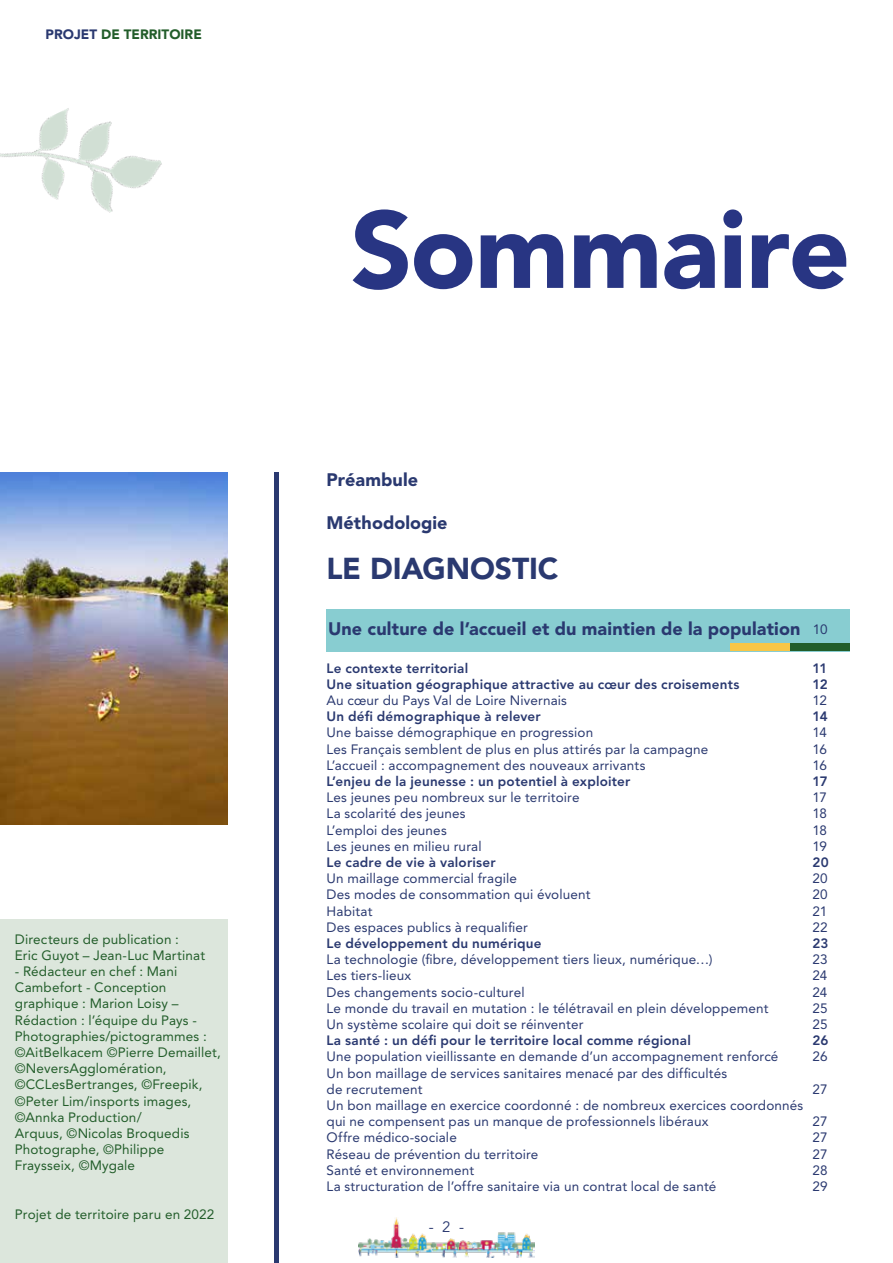
<style>
.page{position:relative;width:893px;height:1263px;background:#fff}
.page>*{position:absolute;margin:0;border:0;box-sizing:border-box;transform-origin:0 0}
.t1{font:900 108px "Avenir LT Std";letter-spacing:-.01em;color:#283583}
.t2{font:900 30px "Avenir LT Std";letter-spacing:-.005em;color:#2a3970}
.t3{font:900 18px "Avenir LT Std";letter-spacing:.005em;color:#2a3970}
.t4{font:15px "Avenir LT Std";color:#2a3970}
.t5{font:13.5px/16.2px "Avenir LT Std";letter-spacing:.01em;color:#2a3970}
.t6{font:13.5px/16.2px "Avenir LT Std";letter-spacing:.01em;color:#225d2a}
.t7{font:800 13.5px "Avenir LT Std";letter-spacing:.015em;color:#2a3970}
.t8{font:900 13.5px "Avenir LT Std";color:#225d2a}
.s1{color:#2a3970}
</style>
<div class="page">
<img style="left:359px;top:1218px;width:175px;height:39px">
<div style="left:274px;top:472px;width:5px;height:791px;background:#2a3970"></div>
<img style="left:0;top:472px;width:227px;height:353px">
<div style="left:327px;top:609px;width:523px;height:43px;background:#88cdd1"></div>
<div style="left:730px;top:644px;width:60px;height:7px;background:#f8c647"></div>
<div style="left:790px;top:644px;width:60px;height:7px;background:#225d2a"></div>
<img style="left:0;top:108px;width:162px;height:105px">
<div style="left:0;top:919px;width:227px;height:344px;background:#dce6dc"></div>
<p class="t8" style="left:46px;top:26px;width:158px"><span class="s1">PROJET</span> DE TERRITOIRE</p>
<p class="t6" style="left:15px;top:931px;width:192px">Directeurs de publication :<br>Eric Guyot – Jean-Luc Martinat</p>
<p class="t6" style="left:15px;top:963px;width:207px">- Rédacteur en chef : Mani<br>Cambefort - Conception graphique : Marion Loisy –<br>Rédaction : l’équipe du Pays -<br>Photographies/pictogrammes : ©AitBelkacem ©Pierre Demaillet, ©NeversAgglomération, ©CCLesBertranges, ©Freepik, ©Peter Lim/insports images, ©Annka Production/<br>Arquus, ©Nicolas Broquedis<br>Photographe, ©Philippe<br>Fraysseix, ©Mygale</p>
<p class="t6" style="left:15px;top:1206px;width:201px">Projet de territoire paru en 2022</p>
<h1 class="t1" style="left:351px;top:185px;width:501px">Sommaire</h1>
<h3 class="t3" style="left:327px;top:468px;width:93px">Préambule</h3>
<h3 class="t3" style="left:327px;top:512px;width:123px">Méthodologie</h3>
<h2 class="t2" style="left:327px;top:551px;width:233px">LE DIAGNOSTIC</h2>
<h3 class="t3" style="left:328px;top:618px;width:474px">Une culture de l’accueil et du maintien de la population</h3>
<p class="t5" style="left:813px;top:622px;width:16px">10</p>
<p class="t7" style="left:327px;top:660px;width:143px">Le contexte territorial</p>
<p class="t7" style="left:813px;top:660px;width:16px">11</p>
<p class="t7" style="left:327px;top:676px;width:414px">Une situation géographique attractive au cœur des croisements</p>
<p class="t7" style="left:813px;top:676px;width:17px">12</p>
<p class="t5" style="left:327px;top:692px;width:242px">Au cœur du Pays Val de Loire Nivernais</p>
<p class="t5" style="left:813px;top:692px;width:16px">12</p>
<p class="t7" style="left:327px;top:708px;width:216px">Un défi démographique à relever</p>
<p class="t7" style="left:813px;top:708px;width:17px">14</p>
<p class="t5" style="left:327px;top:725px;width:268px">Une baisse démographique en progression</p>
<p class="t5" style="left:813px;top:725px;width:16px">14</p>
<p class="t5" style="left:327px;top:741px;width:383px">Les Français semblent de plus en plus attirés par la campagne</p>
<p class="t5" style="left:813px;top:741px;width:16px">16</p>
<p class="t5" style="left:327px;top:757px;width:320px">L’accueil : accompagnement des nouveaux arrivants</p>
<p class="t5" style="left:813px;top:757px;width:16px">16</p>
<p class="t7" style="left:327px;top:773px;width:305px">L’enjeu de la jeunesse : un potentiel à exploiter</p>
<p class="t7" style="left:813px;top:773px;width:17px">17</p>
<p class="t5" style="left:327px;top:789px;width:254px">Les jeunes peu nombreux sur le territoire</p>
<p class="t5" style="left:813px;top:789px;width:16px">17</p>
<p class="t5" style="left:327px;top:806px;width:141px">La scolarité des jeunes</p>
<p class="t5" style="left:813px;top:806px;width:16px">18</p>
<p class="t5" style="left:327px;top:822px;width:122px">L’emploi des jeunes</p>
<p class="t5" style="left:813px;top:822px;width:16px">18</p>
<p class="t5" style="left:327px;top:838px;width:157px">Les jeunes en milieu rural</p>
<p class="t5" style="left:813px;top:838px;width:16px">19</p>
<p class="t7" style="left:327px;top:854px;width:171px">Le cadre de vie à valoriser</p>
<p class="t7" style="left:813px;top:854px;width:18px">20</p>
<p class="t5" style="left:327px;top:870px;width:192px">Un maillage commercial fragile</p>
<p class="t5" style="left:813px;top:870px;width:17px">20</p>
<p class="t5" style="left:327px;top:887px;width:265px">Des modes de consommation qui évoluent</p>
<p class="t5" style="left:813px;top:887px;width:17px">20</p>
<p class="t5" style="left:327px;top:903px;width:47px">Habitat</p>
<p class="t5" style="left:813px;top:903px;width:16px">21</p>
<p class="t5" style="left:327px;top:919px;width:203px">Des espaces publics à requalifier</p>
<p class="t5" style="left:813px;top:919px;width:17px">22</p>
<p class="t7" style="left:327px;top:935px;width:217px">Le développement du numérique</p>
<p class="t7" style="left:813px;top:935px;width:17px">23</p>
<p class="t5" style="left:327px;top:951px;width:388px">La technologie (fibre, développement tiers lieux, numérique…)</p>
<p class="t5" style="left:813px;top:951px;width:17px">23</p>
<p class="t5" style="left:327px;top:968px;width:86px">Les tiers-lieux</p>
<p class="t5" style="left:813px;top:968px;width:16px">24</p>
<p class="t5" style="left:327px;top:984px;width:200px">Des changements socio-culturel</p>
<p class="t5" style="left:813px;top:984px;width:16px">24</p>
<p class="t5" style="left:327px;top:1000px;width:443px">Le monde du travail en mutation : le télétravail en plein développement</p>
<p class="t5" style="left:813px;top:1000px;width:17px">25</p>
<p class="t5" style="left:327px;top:1016px;width:258px">Un système scolaire qui doit se réinventer</p>
<p class="t5" style="left:813px;top:1016px;width:17px">25</p>
<p class="t7" style="left:327px;top:1032px;width:366px">La santé : un défi pour le territoire local comme régional</p>
<p class="t7" style="left:813px;top:1032px;width:17px">26</p>
<p class="t5" style="left:327px;top:1049px;width:453px">Une population vieillissante en demande d’un accompagnement renforcé</p>
<p class="t5" style="left:813px;top:1049px;width:16px">26</p>
<p class="t5" style="left:327px;top:1065px;width:402px">Un bon maillage de services sanitaires menacé par des difficultés de recrutement</p>
<p class="t5" style="left:813px;top:1081px;width:16px">27</p>
<p class="t5" style="left:327px;top:1097px;width:478px">Un bon maillage en exercice coordonné : de nombreux exercices coordonnés qui ne compensent pas un manque de professionnels libéraux</p>
<p class="t5" style="left:813px;top:1113px;width:16px">27</p>
<p class="t5" style="left:327px;top:1130px;width:132px">Offre médico-sociale</p>
<p class="t5" style="left:813px;top:1130px;width:16px">27</p>
<p class="t5" style="left:327px;top:1146px;width:213px">Réseau de prévention du territoire</p>
<p class="t5" style="left:813px;top:1146px;width:16px">27</p>
<p class="t5" style="left:327px;top:1162px;width:149px">Santé et environnement</p>
<p class="t5" style="left:813px;top:1162px;width:16px">28</p>
<p class="t5" style="left:327px;top:1178px;width:391px">La structuration de l’offre sanitaire via un contrat local de santé</p>
<p class="t5" style="left:813px;top:1178px;width:17px">29</p>
<p class="t4" style="left:429px;top:1218px;width:37px">- 2 -</p>
</div>
